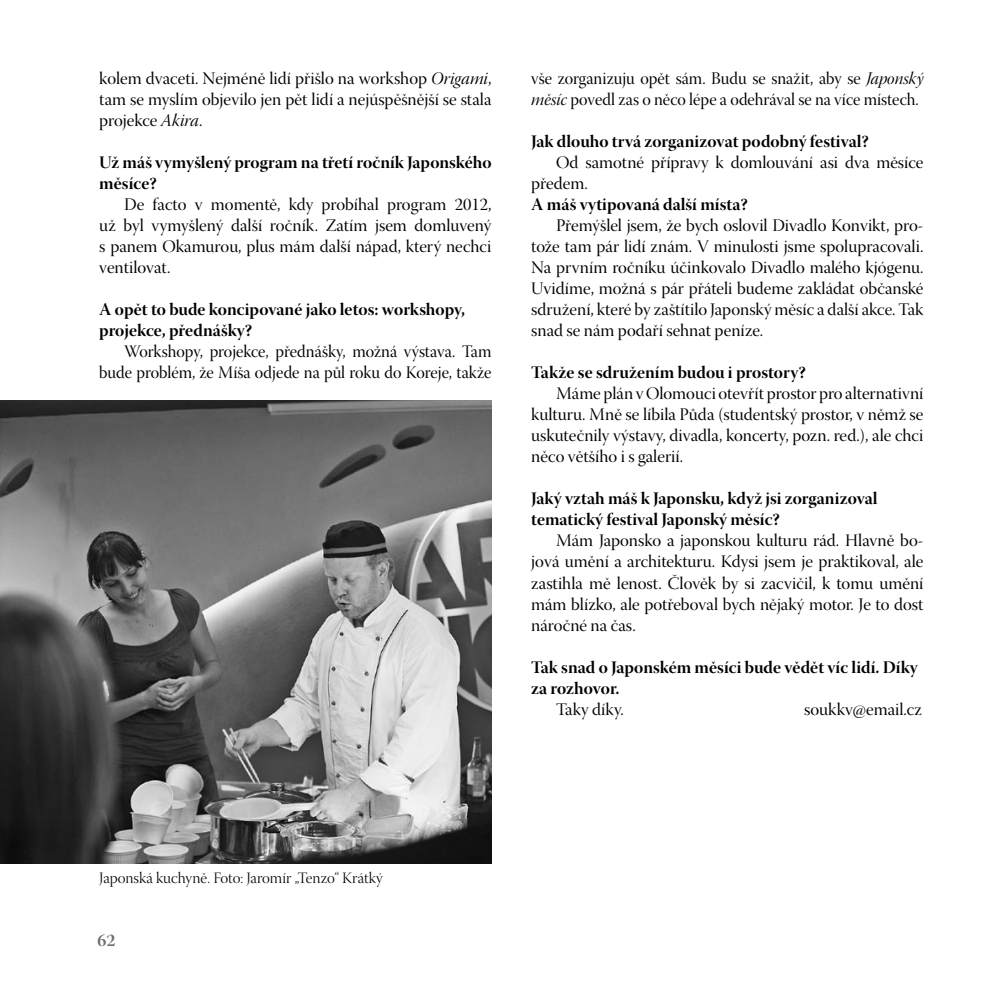
<style>
.page{position:relative;width:993px;height:993px;background:#fff}
.page>*{position:absolute;margin:0;border:0;box-sizing:border-box;transform-origin:0 0}
.t1{font:17.5px/21px "Warnock Pro Disp";color:#000;text-align:justify}
.t2{font:17.5px/21px "Warnock Pro Bold Disp";color:#000}
.t3{font:17.5px/21px "Warnock Pro Disp";color:#000;text-align:right;scale:.96 1}
.t4{font:17.5px "Warnock Pro Bold Disp";color:#6f6f6f}
.t5{font:15.75px "Warnock Pro Light Disp";color:#000}
.s1{font-family:"Warnock Pro It Disp"}
</style>
<div class="page">
<img style="left:0;top:400px;width:491px;height:463px">
<p class="t1" style="left:99px;top:70px;width:393px">kolem dvaceti. Nejméně lidí přišlo na workshop <span class="s1">Origami</span>, tam se myslím objevilo jen pět lidí a nejúspěšnější se stala projekce <span class="s1">Akira</span>.</p>
<p class="t2" style="left:99px;top:151px;width:393px">Už máš vymyšlený program na třetí ročník Japonského měsíce?</p>
<p class="t1" style="left:99px;top:196px;width:393px;text-indent:25px">De facto v momentě, kdy probíhal program 2012, už byl vymyšlený další ročník. Zatím jsem domluvený s panem Okamurou, plus mám další nápad, který nechci ventilovat.</p>
<p class="t2" style="left:99px;top:298px;width:367px">A opět to bude koncipované jako letos: workshopy, projekce, přednášky?</p>
<p class="t3" style="left:99px;top:343px;width:410px">Workshopy, projekce, přednášky, možná výstava. Tam bude problém, že Míša odjede na půl roku do Koreje, takže</p>
<p class="t3" style="left:531px;top:70px;width:410px;text-align:left">vše zorganizuju opět sám. Budu se snažit, aby se <span class="s1">Japonský měsíc</span> povedl zas o něco lépe a odehrával se na více místech.</p>
<p class="t2" style="left:531px;top:130px;width:339px">Jak dlouho trvá zorganizovat podobný festival?</p>
<p class="t1" style="left:531px;top:154px;width:393px;text-indent:25px">Od samotné přípravy k domlouvání asi dva měsíce předem.</p>
<p class="t2" style="left:531px;top:193px;width:218px">A máš vytipovaná další místa?</p>
<p class="t1" style="left:531px;top:217px;width:393px;text-indent:25px">Přemýšlel jsem, že bych oslovil Divadlo Konvikt, pro&shy;tože tam pár lidí znám. V minulosti jsme spolupracovali.<br>Na prvním ročníku účinkovalo Divadlo malého kjógenu.<br>Uvidíme, možná s pár přáteli budeme zakládat občanské sdružení, které by zaštítilo Japonský měsíc a další akce. Tak snad se nám podaří sehnat peníze.</p>
<p class="t2" style="left:531px;top:361px;width:276px">Takže se sdružením budou i prostory?</p>
<p class="t1" style="left:531px;top:385px;width:393px;text-indent:25px">Máme plán vOlomouci otevřít prostor pro alternativní kulturu. Mně se líbila Půda (studentský prostor, v němž se uskutečnily výstavy, divadla, koncerty, pozn. red.), ale chci něco většího i s galerií.</p>
<p class="t2" style="left:531px;top:487px;width:348px">Jaký vztah máš k Japonsku, když jsi zorganizoval tematický festival Japonský měsíc?</p>
<p class="t1" style="left:531px;top:532px;width:393px;text-indent:25px">Mám Japonsko a japonskou kulturu rád. Hlavně bo&shy;jová umění a architekturu. Kdysi jsem je praktikoval, ale zastihla mě lenost. Člověk by si zacvičil, k tomu umění mám blízko, ale potřeboval bych nějaký motor. Je to dost náročné na čas.</p>
<p class="t2" style="left:531px;top:655px;width:388px">Tak snad o Japonském měsíci bude vědět víc lidí. Díky za rozhovor.</p>
<p class="t1" style="left:556px;top:700px;width:68px">Taky díky.</p>
<p class="t1" style="left:804px;top:700px;width:119px">soukkv@email.cz</p>
<p class="t5" style="left:99px;top:868px;width:285px">Japonská kuchyně. Foto: Jaromír „Tenzo“ Krátký</p>
<p class="t4" style="left:98px;top:929px;width:19px">62</p>
</div>
